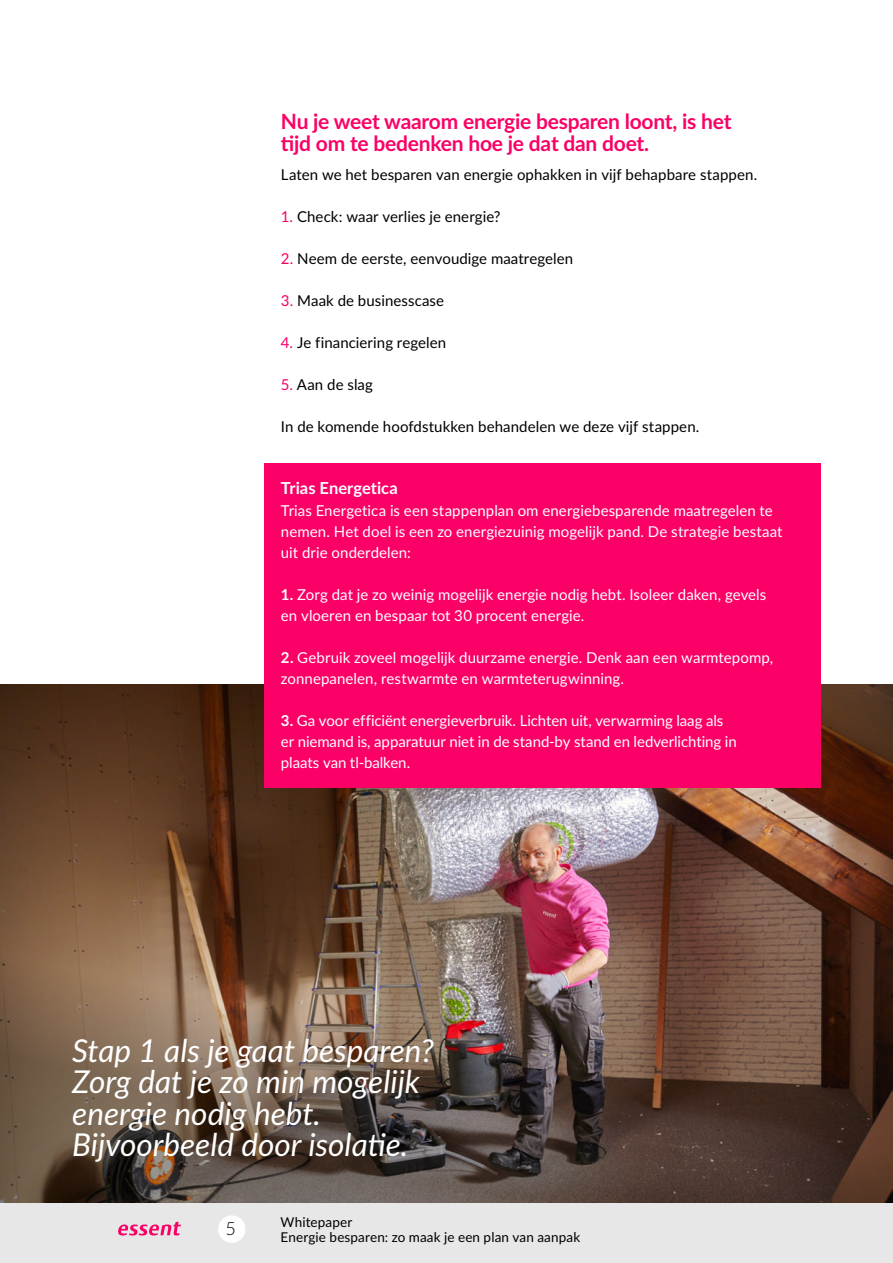
<style>
.page{position:relative;width:893px;height:1263px;background:#fff}
.page>*{position:absolute;margin:0;border:0;box-sizing:border-box;transform-origin:0 0}
.t1{font:italic 31.5px/31.5px "Lato";color:#fff}
.t2{font:700 21px/22.5px "Lato";letter-spacing:-.01em;color:#fb0066}
.t3{font:300 18px "Lato";color:#000}
.t4{font:700 16.5px "Lato";color:#fff}
.t5{font:15px/21px "Lato";letter-spacing:.005em;color:#fff}
.t6{font:15px "Lato";letter-spacing:.005em;color:#000}
.t7{font:13.5px/15px "Lato";letter-spacing:.01em;color:#000}
.s1{color:#fb0066}
.s2{font-weight:700}
</style>
<div class="page">
<img style="left:0;top:684px;width:893px;height:273px">
<img style="left:0;top:957px;width:893px;height:246px">
<div style="left:0;top:1204px;width:893px;height:59px;background:#e7e7e7"></div>
<div style="left:218px;top:1215px;width:27px;height:28px;background:#fff;border-radius:50%"></div>
<svg style="left:118px;top:1222px;width:63px;height:13px"></svg>
<div style="left:264px;top:464px;width:557px;height:324px;background:#fb0066"></div>
<h2 class="t2" style="left:281px;top:109px;width:452px">Nu je weet waarom energie besparen loont, is het tijd om te bedenken hoe je dat dan doet.</h2>
<p class="t6" style="left:281px;top:164px;width:478px">Laten we het besparen van energie ophakken in vijf behapbare stappen.</p>
<p class="t6" style="left:281px;top:206px;width:221px"><span class="s1">1.</span> Check: waar verlies je energie?</p>
<p class="t6" style="left:281px;top:248px;width:294px"><span class="s1">2.</span> Neem de eerste, eenvoudige maatregelen</p>
<p class="t6" style="left:281px;top:290px;width:165px"><span class="s1">3.</span> Maak de businesscase</p>
<p class="t6" style="left:281px;top:332px;width:167px"><span class="s1">4.</span> Je financiering regelen</p>
<p class="t6" style="left:281px;top:374px;width:94px"><span class="s1">5.</span> Aan de slag</p>
<p class="t6" style="left:281px;top:416px;width:420px">In de komende hoofdstukken behandelen we deze vijf stappen.</p>
<p class="t4" style="left:281px;top:476px;width:118px">Trias Energetica</p>
<p class="t5" style="left:281px;top:499px;width:503px">Trias Energetica is een stappenplan om energiebesparende maatregelen te nemen. Het doel is een zo energiezuinig mogelijk pand. De strategie bestaat uit drie onderdelen:</p>
<p class="t5" style="left:281px;top:583px;width:487px"><span class="s2">1.</span> Zorg dat je zo weinig mogelijk energie nodig hebt. Isoleer daken, gevels en vloeren en bespaar tot 30 procent energie.</p>
<p class="t5" style="left:281px;top:646px;width:494px"><span class="s2">2.</span> Gebruik zoveel mogelijk duurzame energie. Denk aan een warmtepomp, zonnepanelen, restwarmte en warmteterugwinning.</p>
<p class="t5" style="left:281px;top:709px;width:457px"><span class="s2">3.</span> Ga voor efficiënt energieverbruik. Lichten uit, verwarming laag als er niemand is, apparatuur niet in de stand-by stand en ledverlichting in plaats van tl-balken.</p>
<h1 class="t1" style="left:72px;top:1033px;width:363px">Stap 1 als je gaat besparen?<br>Zorg dat je zo min mogelijk energie nodig hebt.<br>Bijvoorbeeld door isolatie.</h1>
<p class="t3" style="left:225px;top:1215px;width:12px">5</p>
<p class="t7" style="left:281px;top:1214px;width:301px">Whitepaper<br>Energie besparen: zo maak je een plan van aanpak</p>
</div>
